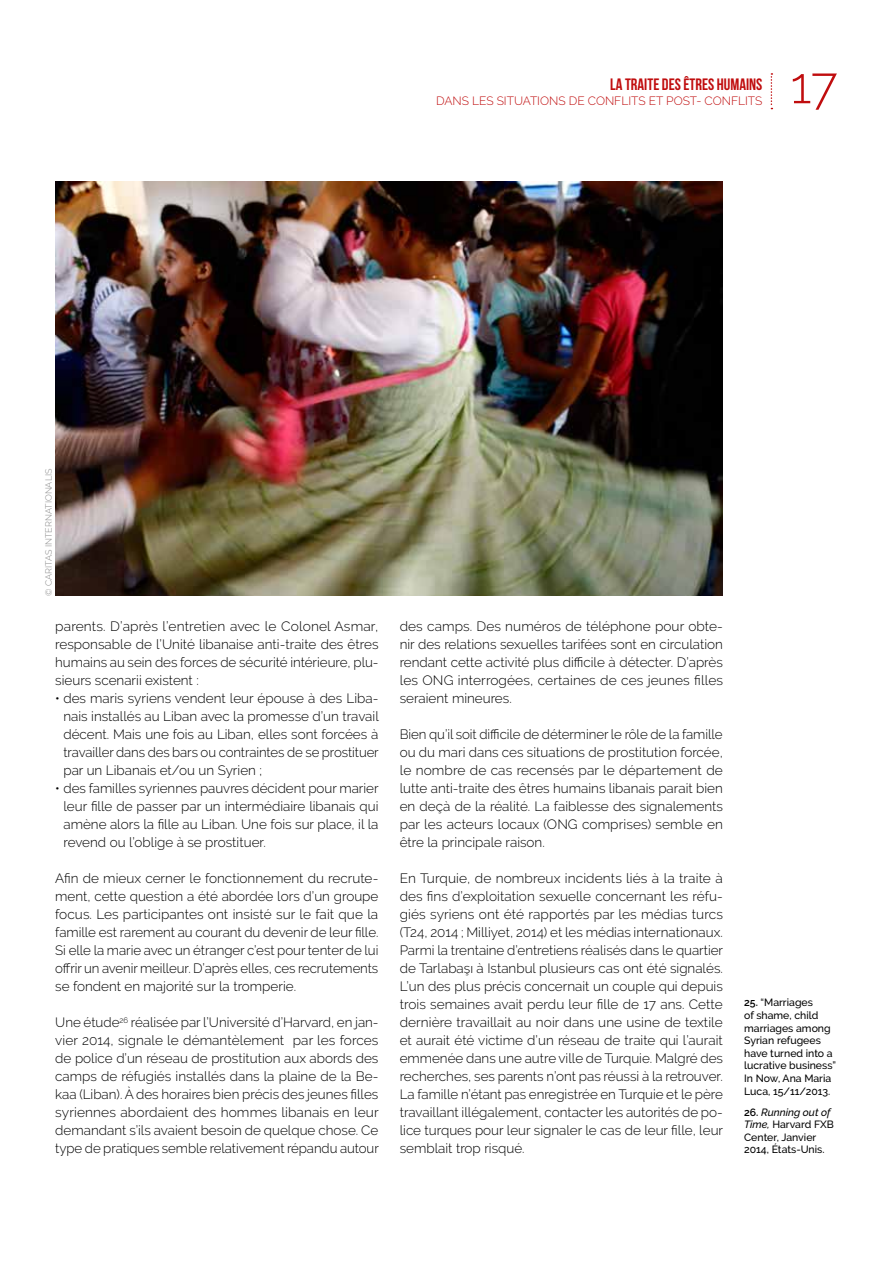
<style>
.page{position:relative;width:893px;height:1263px;background:#fff}
.page>*{position:absolute;margin:0;border:0;box-sizing:border-box;transform-origin:0 0}
.t1{font:300 51px "Raleway";color:#c00d0e}
.t2{font:700 16.5px "Bebas Neue";color:#c00d0e}
.t3{font:300 13.5px/18px "Raleway";color:#000;text-align:justify}
.t4{font:300 12px "Raleway";color:#c00d0e}
.t5{font:500 10.5px/12.6px "Raleway";color:#000}
.t6{font:300 9px "Raleway";color:#878787}
.s1{font-weight:600}
.s2{font-style:italic}
</style>
<div class="page">
<svg style="left:771px;top:73px;width:1px;height:36px"></svg>
<img style="left:55px;top:182px;width:668px;height:414px">
<p class="t2" style="left:610px;top:75px;width:154px">LA TRAITE DES ÊTRES HUMAINS</p>
<p class="t4" style="left:436px;top:93px;width:328px">DANS LES SITUATIONS DE CONFLITS ET POST- CONFLITS</p>
<h1 class="t1" style="left:790px;top:56px;width:49px">17</h1>
<p class="t6" style="left:43px;top:596px;width:128px;rotate:-90deg">© CARITAS INTERNATIONALIS</p>
<p class="t3" style="left:55px;top:617px;width:325px">parents. D’après l’entretien avec le Colonel Asmar, responsable de l’Unité libanaise anti-traite des êtres humains au sein des forces de sécurité intérieure, plu&shy;sieurs scenarii existent :</p>
<p class="t3" style="left:63px;top:689px;width:317px;text-indent:-8px">• des maris syriens vendent leur épouse à des Liba&shy;nais installés au Liban avec la promesse d’un travail décent. Mais une fois au Liban, elles sont forcées à travailler dans des bars ou contraintes de se prostituer par un Libanais et/ou un Syrien ;</p>
<p class="t3" style="left:63px;top:779px;width:317px;text-indent:-8px">• des familles syriennes pauvres décident pour marier leur fille de passer par un intermédiaire libanais qui amène alors la fille au Liban. Une fois sur place, il la revend ou l’oblige à se prostituer.</p>
<p class="t3" style="left:55px;top:869px;width:325px">Afin de mieux cerner le fonctionnement du recrute&shy;ment, cette question a été abordée lors d’un groupe focus. Les participantes ont insisté sur le fait que la famille est rarement au courant du devenir de leur fille.<br>Si elle la marie avec un étranger c’est pour tenter de lui offrir un avenir meilleur. D’après elles, ces recrutements se fondent en majorité sur la tromperie.</p>
<p class="t3" style="left:55px;top:1013px;width:325px">Une étude<sup>26</sup> réalisée par l’Université d’Harvard, en jan&shy;vier 2014, signale le démantèlement par les forces de police d’un réseau de prostitution aux abords des camps de réfugiés installés dans la plaine de la Be&shy;kaa (Liban). À des horaires bien précis des jeunes filles syriennes abordaient des hommes libanais en leur demandant s’ils avaient besoin de quelque chose. Ce type de pratiques semble relativement répandu autour</p>
<p class="t3" style="left:400px;top:617px;width:325px">des camps. Des numéros de téléphone pour obte&shy;nir des relations sexuelles tarifées sont en circulation rendant cette activité plus difficile à détecter. D’après les ONG interrogées, certaines de ces jeunes filles seraient mineures.</p>
<p class="t3" style="left:400px;top:725px;width:325px">Bien qu’il soit difficile de déterminer le rôle de la famille ou du mari dans ces situations de prostitution forcée, le nombre de cas recensés par le département de lutte anti-traite des êtres humains libanais parait bien en deçà de la réalité. La faiblesse des signalements par les acteurs locaux (ONG comprises) semble en être la principale raison.</p>
<p class="t3" style="left:400px;top:869px;width:325px">En Turquie, de nombreux incidents liés à la traite à des fins d’exploitation sexuelle concernant les réfu&shy;giés syriens ont été rapportés par les médias turcs (T24, 2014 ; Milliyet, 2014) et les médias internationaux.<br>Parmi la trentaine d’entretiens réalisés dans le quartier de Tarlabaşı à Istanbul plusieurs cas ont été signalés.<br>L’un des plus précis concernait un couple qui depuis trois semaines avait perdu leur fille de 17 ans. Cette dernière travaillait au noir dans une usine de textile et aurait été victime d’un réseau de traite qui l’aurait emmenée dans une autre ville de Turquie. Malgré des recherches, ses parents n’ont pas réussi à la retrouver.<br>La famille n’étant pas enregistrée en Turquie et le père travaillant illégalement, contacter les autorités de po&shy;lice turques pour leur signaler le cas de leur fille, leur semblait trop risqué.</p>
<p class="t5" style="left:744px;top:996px;width:93px"><span class="s1">25.</span> “Marriages<br>of shame, child marriages among<br>Syrian refugees have turned into a lucrative business”<br>In Now, Ana Maria<br>Luca, 15/11/2013.</p>
<p class="t5" style="left:744px;top:1105px;width:91px"><span class="s1">26.</span> <span class="s2">Running out of<br>Time,</span> Harvard FXB<br>Center, Janvier<br>2014, États-Unis.</p>
</div>
